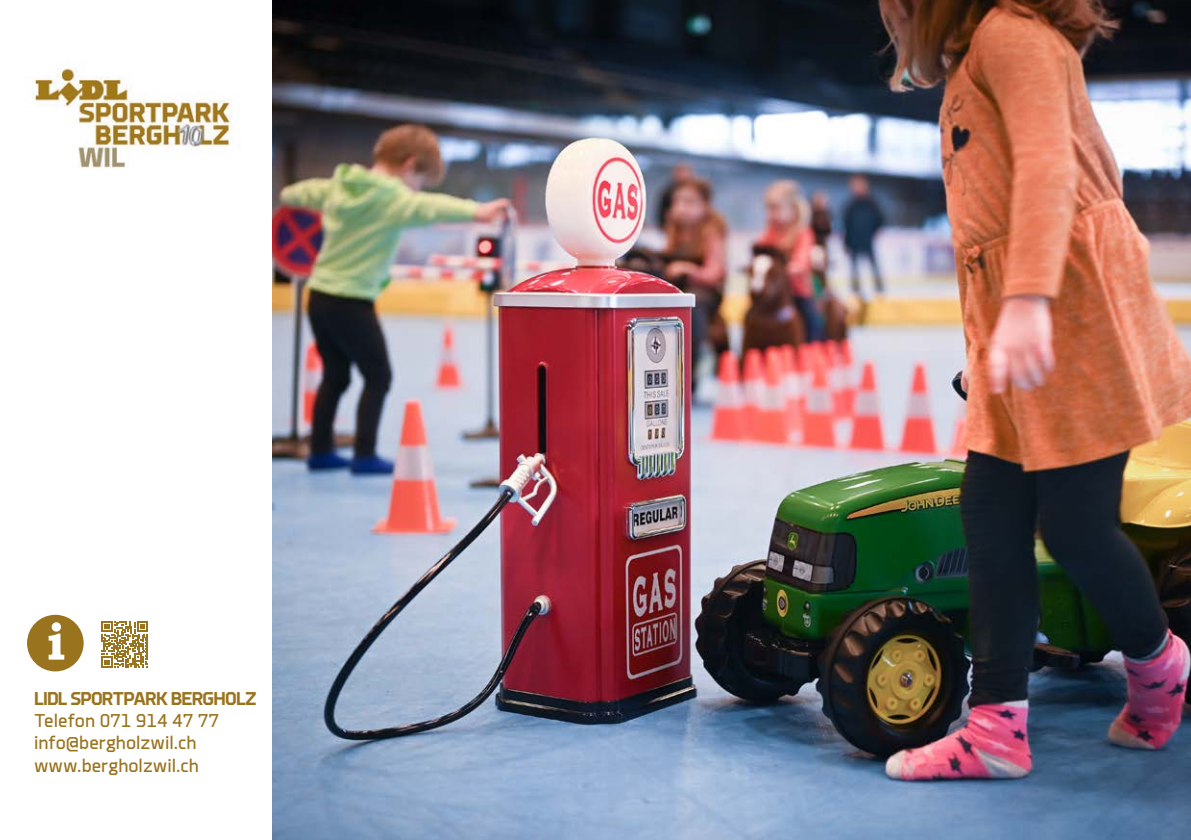
<style>
.page{position:relative;width:1191px;height:840px;background:#fff}
.page>*{position:absolute;margin:0;border:0;box-sizing:border-box;transform-origin:0 0}
.t1{font:700 52px "Bookman Old Style";color:#fff}
.t2{font:19px/22.4px "Brooklyn";color:#99731d}
.t3{font:700 19px "Brooklyn";letter-spacing:-.04em;color:#99731d}
</style>
<div class="page">
<div style="left:27px;top:614px;width:57px;height:57px;background:#99731d;border-radius:50%"></div>
<svg style="left:101px;top:621px;width:47px;height:46px"></svg>
<img style="left:272px;top:0;width:919px;height:839px">
<img style="left:33px;top:68px;width:200px;height:101px">
<h1 class="t1" style="left:47px;top:604px;width:20px">i</h1>
<p class="t3" style="left:34px;top:688px;width:224px">LIDL SPORTPARK BERGHOLZ</p>
<p class="t2" style="left:34px;top:709px;width:187px">Telefon 071 914 47 77 info@bergholzwil.ch www.bergholzwil.ch</p>
</div>
